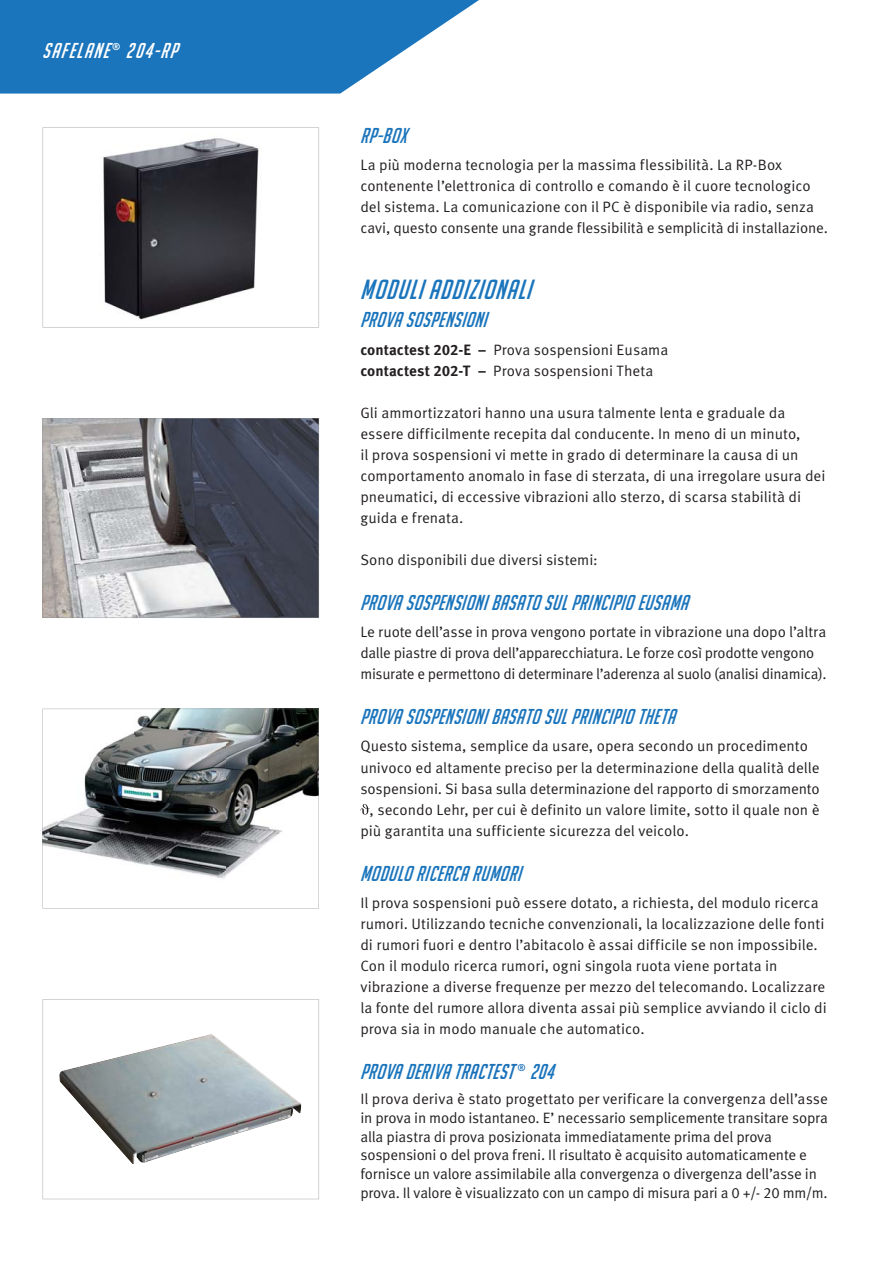
<style>
.page{position:relative;width:893px;height:1263px;background:#fff}
.page>*{position:absolute;margin:0;border:0;box-sizing:border-box;transform-origin:0 0}
.t1{font:italic 27px "Big Noodle Titling";color:#1b75bc}
.t2{font:italic 21px "Big Noodle Titling";letter-spacing:.02em;color:#1b75bc}
.t3{font:italic 21px "Big Noodle Titling";color:#fff}
.t4{font:15px/21px "Meta Pro";color:#231f20}
.s1{font-weight:700}
.s2{color:#1a71b9}
</style>
<div class="page">
<svg style="left:0;top:0;width:479px;height:94px;background:#3c89c5"></svg>
<svg style="left:360px;top:804px;width:10px;height:11px"></svg>
<svg style="left:43px;top:999px;width:276px;height:200px"></svg>
<svg style="left:103px;top:128px;width:216px;height:199px"></svg>
<svg style="left:43px;top:418px;width:276px;height:200px;background:#7f8188"></svg>
<svg style="left:43px;top:709px;width:276px;height:200px"></svg>
<h2 class="t3" style="left:43px;top:38px;width:140px">SAFELANE<sup>®</sup> 204 -RP</h2>
<h2 class="t2" style="left:360px;top:123px;width:48px">RP-BOX</h2>
<p class="t4" style="left:360px;top:156px;width:469px">La più moderna tecnologia per la massima flessibilità. La RP-Box contenente l’elettronica di controllo e comando è il cuore tecnologico del sistema. La comunicazione con il PC è disponibile via radio, senza cavi, questo consente una grande flessibilità e semplicità di installazione.</p>
<h1 class="t1" style="left:361px;top:274px;width:177px">MODULIADDIZIONALI</h1>
<h2 class="t2" style="left:360px;top:308px;width:132px">PROVA SOSPENSIONI</h2>
<p class="t4" style="left:360px;top:341px;width:310px"><span class="s1">contactest 202-E –</span> Prova sospensioni Eusama <span class="s1">contactest 202-T –</span> Prova sospensioni Theta</p>
<p class="t4" style="left:360px;top:404px;width:467px">Gli ammortizzatori hanno una usura talmente lenta e graduale da essere difficilmente recepita dal conducente. In meno di un minuto,<br>il prova sospensioni vi mette in grado di determinare la causa di un comportamento anomalo in fase di sterzata, di una irregolare usura dei pneumatici, di eccessive vibrazioni allo sterzo, di scarsa stabilità di guida e frenata.</p>
<p class="t4" style="left:360px;top:551px;width:239px">Sono disponibili due diversi sistemi:</p>
<h2 class="t2" style="left:360px;top:590px;width:333px">PROVA SOSPENSIONIBASATO SUL PRINCIPIO EUSAMA</h2>
<p class="t4" style="left:360px;top:623px;width:468px">Le ruote dell’asse in prova vengono portate in vibrazione una dopo l’altra dalle piastre di prova dell’apparecchiatura. Le forze così prodotte vengono misurate e permettono di determinare l’aderenza al suolo (analisi dinamica).</p>
<h2 class="t2" style="left:360px;top:704px;width:320px">PROVA SOSPENSIONIBASATO SUL PRINCIPIO THETA</h2>
<p class="t4" style="left:360px;top:737px;width:449px">Questo sistema, semplice da usare, opera secondo un procedimento</p>
<p class="t4" style="left:360px;top:758px;width:461px">univoco ed altamente preciso per la determinazione della qualità delle</p>
<p class="t4" style="left:360px;top:779px;width:461px">sospensioni. Si basa sulla determinazione del rapporto di smorzamento</p>
<p class="t4" style="left:370px;top:800px;width:451px">, secondo Lehr, per cui è definito un valore limite, sotto il quale non è</p>
<p class="t4" style="left:360px;top:821px;width:330px">più garantita una sufficiente sicurezza del veicolo.</p>
<h2 class="t2" style="left:360px;top:861px;width:166px">MODULO RICERCA RUMORI</h2>
<p class="t4" style="left:360px;top:894px;width:468px">Il prova sospensioni può essere dotato, a richiesta, del modulo ricerca rumori. Utilizzando tecniche convenzionali, la localizzazione delle fonti di rumori fuori e dentro l’abitacolo è assai difficile se non impossibile.<br>Con il modulo ricerca rumori, ogni singola ruota viene portata in vibrazione a diverse frequenze per mezzo del telecomando. Localizzare la fonte del rumore allora diventa assai più semplice avviando il ciclo di prova sia in modo manuale che automatico.</p>
<h2 class="t2" style="left:360px;top:1059px;width:195px">PROVA DERIVA T<span class="s2">RACTEST</span> <sup>®</sup> 204</h2>
<p class="t4" style="left:360px;top:1091px;width:469px;line-height:18.8px">Il prova deriva è stato progettato per verificare la convergenza dell’asse in prova in modo istantaneo. E’ necessario semplicemente transitare sopra alla piastra di prova posizionata immediatamente prima del prova sospensioni o del prova freni. Il risultato è acquisito automaticamente e fornisce un valore assimilabile alla convergenza o divergenza dell’asse in prova. Il valore è visualizzato con un campo di misura pari a 0 +/- 20 mm/m.</p>
</div>
